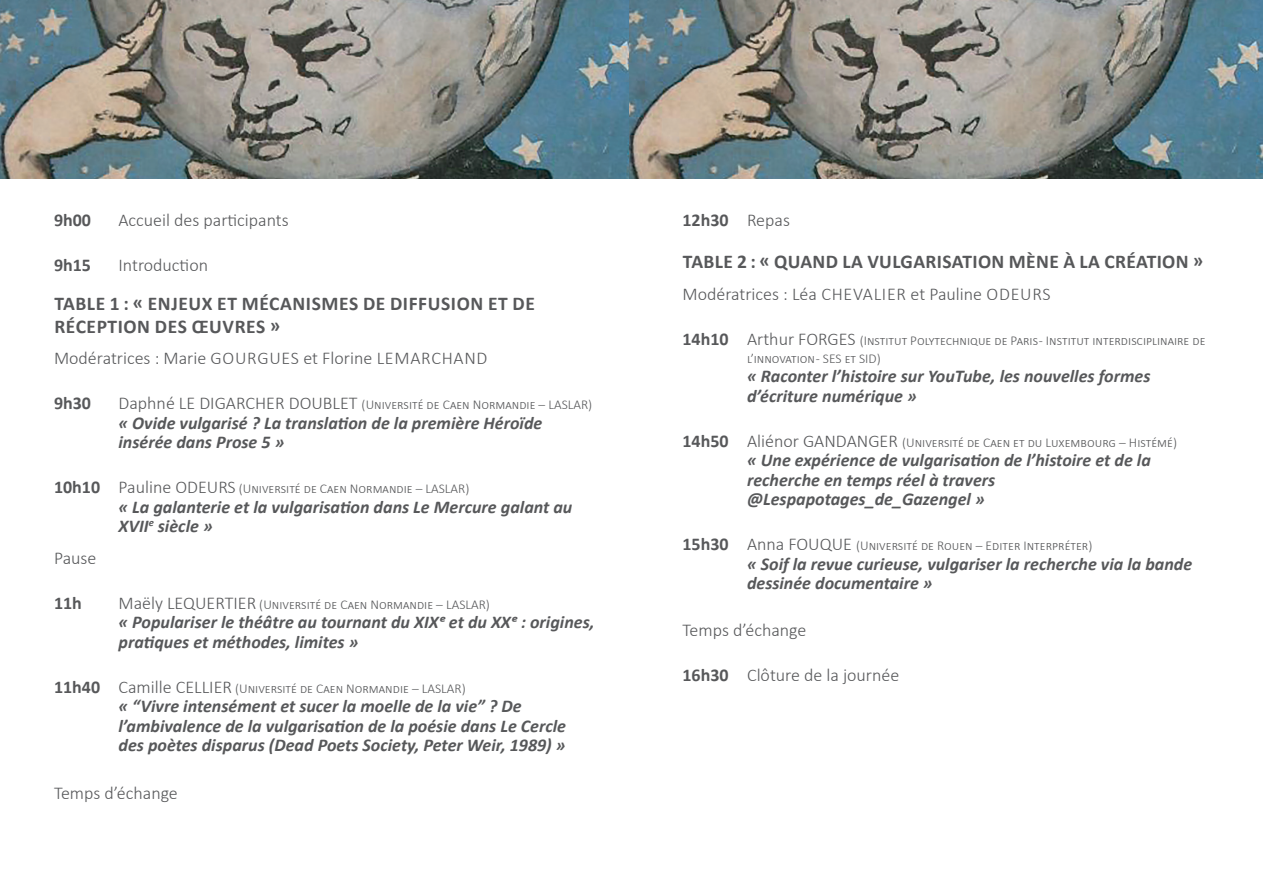
<style>
.page{position:relative;width:1263px;height:893px;background:#fff}
.page>*{position:absolute;margin:0;border:0;box-sizing:border-box;transform-origin:0 0}
.t1{font:700 19.5px "Calibri";letter-spacing:.025em;color:#57585a}
.t2{font:italic 700 18px/19.5px "Calibri";color:#57585a}
.t3{font:300 18px "Calibri";color:#57585a}
.t4{font:300 18px "Calibri";letter-spacing:.04em;color:#57585a}
.t5{font:700 18px "Calibri";color:#57585a}
.t6{font:300 13.5px/18px "Calibri";color:#57585a}
.s1{font-size:18px}
.s2{font-weight:700;font-size:18px}
.s3{font-weight:300}
.s4{font-weight:700}
</style>
<div class="page">
<img style="left:0;top:0;width:1263px;height:179px">
<p class="t5" style="left:54px;top:207px;width:39px">9h00</p>
<p class="t3" style="left:118px;top:209px;width:172px">Accueil des participants</p>
<p class="t5" style="left:54px;top:252px;width:39px">9h15</p>
<p class="t3" style="left:118px;top:254px;width:91px">Introduction</p>
<p class="t1" style="left:54px;top:290px;width:482px">TABLE 1 : « ENJEUX ET MÉCANISMES DE DIFFUSION ET DE</p>
<p class="t1" style="left:54px;top:312px;width:227px">RÉCEPTION DES ŒUVRES »</p>
<p class="t4" style="left:54px;top:347px;width:435px">Modératrices : Marie GOURGUES et Florine LEMARCHAND</p>
<p class="t5" style="left:54px;top:390px;width:39px">9h30</p>
<p class="t6" style="left:118px;top:395px;width:475px"><span class="s1">Daphné LE DIGARCHER DOUBLET</span> (Université de Caen Normandie – LASLAR)</p>
<p class="t2" style="left:118px;top:412px;width:425px">« Ovide vulgarisé ? La translation de la première Héroïde</p>
<p class="t2" style="left:118px;top:432px;width:167px">insérée dans Prose 5 »</p>
<p class="t6" style="left:54px;top:479px;width:417px"><span class="s2">10h10</span> <span class="s1">Pauline ODEURS</span> (Université de Caen Normandie – LASLAR)</p>
<p class="t2" style="left:118px;top:496px;width:455px">« La galanterie et la vulgarisation dans Le Mercure galant au<br>XVII<sup>e</sup> siècle »</p>
<p class="t3" style="left:54px;top:546px;width:44px">Pause</p>
<p class="t5" style="left:54px;top:590px;width:29px">11h</p>
<p class="t6" style="left:118px;top:595px;width:373px"><span class="s1">Maëly LEQUERTIER</span> (Université de Caen Normandie – LASLAR)</p>
<p class="t2" style="left:118px;top:612px;width:477px">« Populariser le théâtre au tournant du XIXe et du XXe : origines,</p>
<p class="t2" style="left:118px;top:631px;width:241px">pratiques et méthodes, limites »</p>
<p class="t6" style="left:54px;top:679px;width:413px"><span class="s2">11h40</span> <span class="s1">Camille CELLIER</span> (Université de Caen Normandie – LASLAR)</p>
<p class="t2" style="left:118px;top:696px;width:405px">« “Vivre intensément et sucer la moelle de la vie” ? De</p>
<p class="t2" style="left:118px;top:715px;width:449px">l’ambivalence de la vulgarisation de la poésie dans Le Cercle</p>
<p class="t2" style="left:118px;top:735px;width:449px">des poètes disparus (Dead Poets Society, Peter Weir, 1989) »</p>
<p class="t3" style="left:54px;top:782px;width:125px">Temps d’échange</p>
<p class="t5" style="left:682px;top:207px;width:109px">12h30 <span class="s3">Repas</span></p>
<p class="t1" style="left:683px;top:248px;width:522px">TABLE 2 : « QUAND LA VULGARISATION MÈNE À LA CRÉATION »</p>
<p class="t4" style="left:682px;top:282px;width:369px">Modératrices : Léa CHEVALIER et Pauline ODEURS</p>
<p class="t6" style="left:747px;top:331px;width:460px;text-indent:-65px"><span class="s2">14h10</span> <span class="s1">Arthur FORGES</span> (Institut Polytechnique de Paris - Institut interdisciplinaire de l’innovation - SES et SID)</p>
<p class="t2" style="left:747px;top:366px;width:405px">« Raconter l’histoire sur YouTube, les nouvelles formes</p>
<p class="t2" style="left:747px;top:385px;width:171px">d’écriture numérique »</p>
<p class="t6" style="left:682px;top:433px;width:496px"><span class="s2">14h50</span> <span class="s1">Aliénor GANDANGER</span> (Université de Caen et du Luxembourg – Histémé)</p>
<p class="t2" style="left:747px;top:450px;width:405px">« Une expérience de vulgarisation de l’histoire et de la</p>
<p class="t2" style="left:747px;top:469px;width:250px">recherche en temps réel à travers</p>
<p class="t2" style="left:747px;top:489px;width:239px">@Lespapotages_de_Gazengel »</p>
<p class="t6" style="left:682px;top:536px;width:411px"><span class="s2">15h30</span> <span class="s1">Anna FOUQUE</span> (Université de Rouen – Editer Interpréter)</p>
<p class="t2" style="left:747px;top:553px;width:447px">« Soif la revue curieuse, vulgariser la recherche via la bande</p>
<p class="t2" style="left:747px;top:573px;width:187px">dessinée documentaire »</p>
<p class="t3" style="left:682px;top:618px;width:125px">Temps d’échange</p>
<p class="t3" style="left:682px;top:663px;width:218px"><span class="s4">16h30</span> Clôture de la journée</p>
</div>
